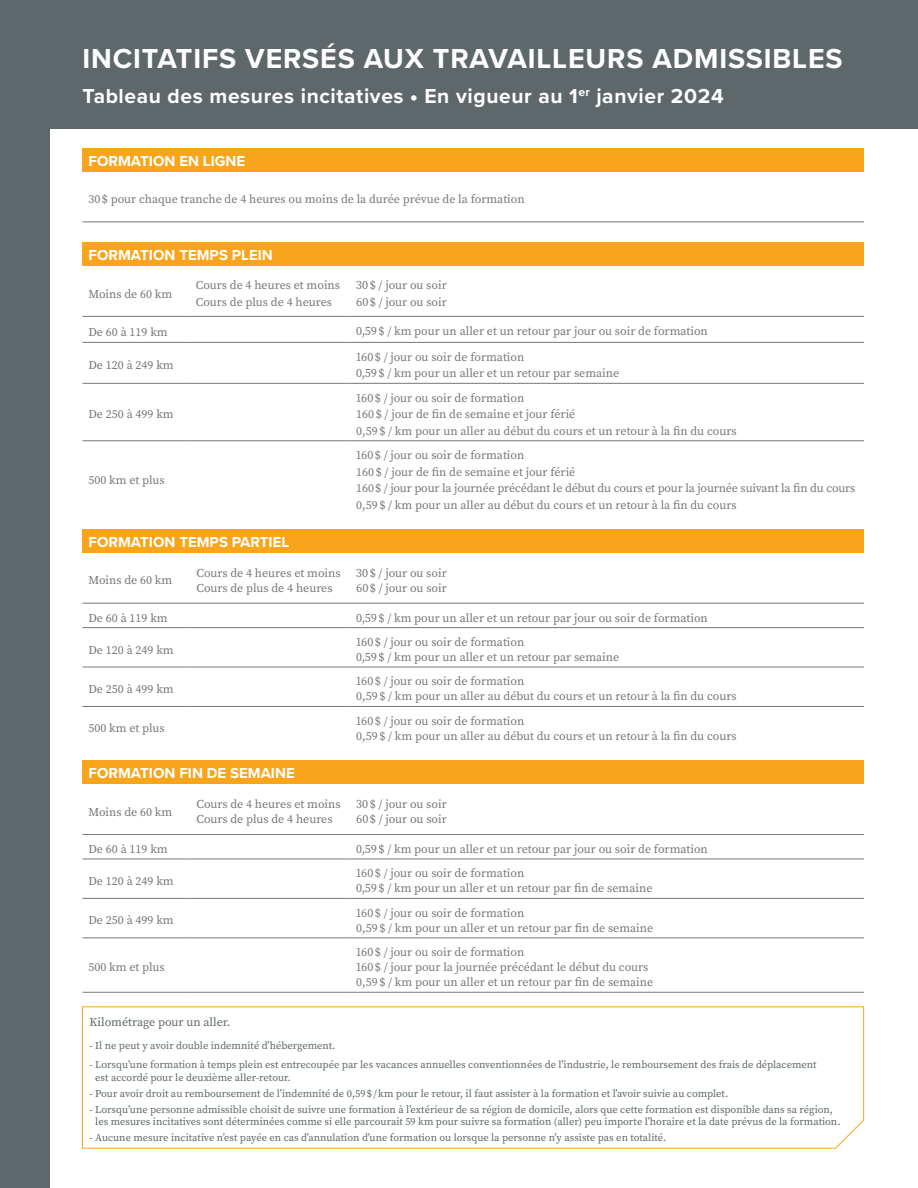
<style>
.page{position:relative;width:918px;height:1188px;background:#fff}
.page>*{position:absolute;margin:0;border:0;box-sizing:border-box;transform-origin:0 0}
.nom_des_régiona{font:700 28.5px "Proxima Nova";letter-spacing:.03em;color:#fff}
.nom_des_régiona-2{font:700 21px "Proxima Nova";letter-spacing:.03em;color:#fff}
.ss-titre{font:700 15px "Proxima Nova";color:#fff}
.ss-titre-2{font:12px/15px "Source Serif Pro";color:#76787b}
.ss-titre-3{font:12px "Source Serif Pro";color:#5e686a}
.ss-titre-4{font:10.5px/12.6px "Source Serif Pro";color:#5e686a}
.s1{font-weight:900}
</style>
<div class="page">
<div style="left:82px;top:242px;width:782px;height:24px;background:#f9a51b"></div>
<hr style="left:82px;top:316px;width:108px;height:1px;background:#76787b">
<hr style="left:190px;top:316px;width:160px;height:1px;background:#76787b">
<hr style="left:350px;top:316px;width:514px;height:1px;background:#76787b">
<hr style="left:82px;top:342px;width:108px;height:1px;background:#76787b">
<hr style="left:190px;top:342px;width:160px;height:1px;background:#76787b">
<hr style="left:350px;top:342px;width:514px;height:1px;background:#76787b">
<hr style="left:82px;top:383px;width:108px;height:1px;background:#76787b">
<hr style="left:190px;top:383px;width:160px;height:1px;background:#76787b">
<hr style="left:350px;top:383px;width:514px;height:1px;background:#76787b">
<hr style="left:82px;top:441px;width:108px;height:1px;background:#76787b">
<hr style="left:190px;top:441px;width:160px;height:1px;background:#76787b">
<hr style="left:350px;top:441px;width:514px;height:1px;background:#76787b">
<div style="left:82px;top:148px;width:782px;height:24px;background:#f9a51b"></div>
<hr style="left:82px;top:222px;width:782px;height:1px;background:#76787b">
<div style="left:82px;top:529px;width:782px;height:24px;background:#f9a51b"></div>
<hr style="left:82px;top:603px;width:108px;height:1px;background:#76787b">
<hr style="left:190px;top:603px;width:160px;height:1px;background:#76787b">
<hr style="left:350px;top:603px;width:514px;height:1px;background:#76787b">
<hr style="left:82px;top:627px;width:108px;height:1px;background:#76787b">
<hr style="left:190px;top:627px;width:160px;height:1px;background:#76787b">
<hr style="left:350px;top:627px;width:514px;height:1px;background:#76787b">
<hr style="left:82px;top:667px;width:108px;height:1px;background:#76787b">
<hr style="left:190px;top:667px;width:160px;height:1px;background:#76787b">
<hr style="left:350px;top:667px;width:514px;height:1px;background:#76787b">
<hr style="left:82px;top:706px;width:108px;height:1px;background:#76787b">
<hr style="left:190px;top:706px;width:160px;height:1px;background:#76787b">
<hr style="left:350px;top:706px;width:514px;height:1px;background:#76787b">
<div style="left:82px;top:760px;width:782px;height:24px;background:#f9a51b"></div>
<hr style="left:82px;top:834px;width:108px;height:1px;background:#76787b">
<hr style="left:190px;top:834px;width:160px;height:1px;background:#76787b">
<hr style="left:350px;top:834px;width:514px;height:1px;background:#76787b">
<hr style="left:82px;top:859px;width:108px;height:1px;background:#76787b">
<hr style="left:190px;top:859px;width:160px;height:1px;background:#76787b">
<hr style="left:350px;top:859px;width:514px;height:1px;background:#76787b">
<hr style="left:82px;top:898px;width:108px;height:1px;background:#76787b">
<hr style="left:190px;top:898px;width:160px;height:1px;background:#76787b">
<hr style="left:350px;top:898px;width:514px;height:1px;background:#76787b">
<hr style="left:82px;top:938px;width:108px;height:1px;background:#76787b">
<hr style="left:190px;top:938px;width:160px;height:1px;background:#76787b">
<hr style="left:350px;top:938px;width:514px;height:1px;background:#76787b">
<hr style="left:82px;top:992px;width:108px;height:1px;background:#76787b">
<hr style="left:190px;top:992px;width:160px;height:1px;background:#76787b">
<hr style="left:350px;top:992px;width:514px;height:1px;background:#76787b">
<div style="left:0;top:0;width:918px;height:128px;background:#5e686a"></div>
<svg style="left:82px;top:1006px;width:782px;height:143px"></svg>
<div style="left:0;top:0;width:49px;height:1188px;background:#5e686a"></div>
<p class="nom_des_régiona" style="left:82px;top:37px;width:762px">INCITATIFS VERSÉS AUX TRAVAILLEURS ADMISSIBLES</p>
<p class="nom_des_régiona-2" style="left:82px;top:81px;width:643px">Tableau des mesures incitatives <span class="s1">•</span> En vigueur au 1<sup>er</sup> janvier 2024</p>
<p class="ss-titre" style="left:88px;top:150px;width:158px">FORMATION EN LIGNE</p>
<p class="ss-titre-2" style="left:88px;top:192px;width:438px">30$ pour chaque tranche de 4 heures ou moins de la durée prévue de la formation</p>
<p class="ss-titre" style="left:88px;top:244px;width:186px">FORMATION TEMPS PLEIN</p>
<p class="ss-titre-2" style="left:88px;top:286px;width:85px">Moins de 60 km</p>
<p class="ss-titre-2" style="left:196px;top:277px;width:146px;line-height:16.5px">Cours de 4 heures et moins<br>Cours de plus de 4 heures</p>
<p class="ss-titre-2" style="left:356px;top:277px;width:92px;line-height:16.5px">30$ / jour ou soir<br>60$ / jour ou soir</p>
<p class="ss-titre-2" style="left:88px;top:324px;width:81px">De 60 à 119 km</p>
<p class="ss-titre-2" style="left:356px;top:323px;width:353px">0,59$ / km pour un aller et un retour par jour ou soir de formation</p>
<p class="ss-titre-2" style="left:88px;top:358px;width:87px">De 120 à 249 km</p>
<p class="ss-titre-2" style="left:356px;top:349px;width:264px;line-height:16.5px">160$ / jour ou soir de formation<br>0,59$ / km pour un aller et un retour par semaine</p>
<p class="ss-titre-2" style="left:88px;top:407px;width:87px">De 250 à 499 km</p>
<p class="ss-titre-2" style="left:356px;top:390px;width:382px;line-height:16.5px">160$ / jour ou soir de formation<br>160$ / jour de fin de semaine et jour férié<br>0,59$ / km pour un aller au début du cours et un retour à la fin du cours</p>
<p class="ss-titre-2" style="left:88px;top:472px;width:78px">500 km et plus</p>
<p class="ss-titre-2" style="left:356px;top:447px;width:501px;line-height:16.5px">160$ / jour ou soir de formation<br>160$ / jour de fin de semaine et jour férié<br>160$ / jour pour la journée précédant le début du cours et pour la journée suivant la fin du cours 0,59$ / km pour un aller au début du cours et un retour à la fin du cours</p>
<p class="ss-titre" style="left:88px;top:531px;width:202px">FORMATION TEMPS PARTIEL</p>
<p class="ss-titre-2" style="left:88px;top:573px;width:85px">Moins de 60 km</p>
<p class="ss-titre-2" style="left:196px;top:565px;width:146px">Cours de 4 heures et moins<br>Cours de plus de 4 heures</p>
<p class="ss-titre-2" style="left:356px;top:565px;width:92px">30$ / jour ou soir<br>60$ / jour ou soir</p>
<p class="ss-titre-2" style="left:88px;top:610px;width:81px">De 60 à 119 km</p>
<p class="ss-titre-2" style="left:356px;top:610px;width:353px">0,59$ / km pour un aller et un retour par jour ou soir de formation</p>
<p class="ss-titre-2" style="left:88px;top:642px;width:87px">De 120 à 249 km</p>
<p class="ss-titre-2" style="left:356px;top:635px;width:264px">160$ / jour ou soir de formation<br>0,59$ / km pour un aller et un retour par semaine</p>
<p class="ss-titre-2" style="left:88px;top:681px;width:87px">De 250 à 499 km</p>
<p class="ss-titre-2" style="left:356px;top:674px;width:382px">160$ / jour ou soir de formation<br>0,59$ / km pour un aller au début du cours et un retour à la fin du cours</p>
<p class="ss-titre-2" style="left:88px;top:721px;width:78px">500 km et plus</p>
<p class="ss-titre-2" style="left:356px;top:713px;width:382px">160$ / jour ou soir de formation<br>0,59$ / km pour un aller au début du cours et un retour à la fin du cours</p>
<p class="ss-titre" style="left:88px;top:762px;width:208px">FORMATION FIN DE SEMAINE</p>
<p class="ss-titre-2" style="left:88px;top:804px;width:85px">Moins de 60 km</p>
<p class="ss-titre-2" style="left:196px;top:797px;width:146px">Cours de 4 heures et moins<br>Cours de plus de 4 heures</p>
<p class="ss-titre-2" style="left:356px;top:797px;width:92px">30$ / jour ou soir<br>60$ / jour ou soir</p>
<p class="ss-titre-2" style="left:88px;top:841px;width:81px">De 60 à 119 km</p>
<p class="ss-titre-2" style="left:356px;top:841px;width:353px">0,59$ / km pour un aller et un retour par jour ou soir de formation</p>
<p class="ss-titre-2" style="left:88px;top:873px;width:87px">De 120 à 249 km</p>
<p class="ss-titre-2" style="left:356px;top:866px;width:298px">160$ / jour ou soir de formation<br>0,59$ / km pour un aller et un retour par fin de semaine</p>
<p class="ss-titre-2" style="left:88px;top:913px;width:87px">De 250 à 499 km</p>
<p class="ss-titre-2" style="left:356px;top:905px;width:298px">160$ / jour ou soir de formation<br>0,59$ / km pour un aller et un retour par fin de semaine</p>
<p class="ss-titre-2" style="left:88px;top:960px;width:78px">500 km et plus</p>
<p class="ss-titre-2" style="left:356px;top:945px;width:294px">160$ / jour ou soir de formation<br>160$ / jour pour la journée précédant le début du cours</p>
<p class="ss-titre-2" style="left:356px;top:975px;width:298px">0,59$ / km pour un aller et un retour par fin de semaine</p>
<p class="ss-titre-3" style="left:90px;top:1014px;width:142px">Kilométrage pour un aller.</p>
<p class="ss-titre-4" style="left:90px;top:1039px;width:247px">- Il ne peut y avoir double indemnité d’hébergement.</p>
<p class="ss-titre-4" style="left:95px;top:1059px;width:723px;text-indent:-6px">- Lorsqu’une formation à temps plein est entrecoupée par les vacances annuelles conventionnées de l’industrie, le remboursement des frais de déplacement est accordé pour le deuxième aller-retour.</p>
<p class="ss-titre-4" style="left:90px;top:1087px;width:640px">- Pour avoir droit au remboursement de l’indemnité de 0,59 $/km pour le retour, il faut assister à la formation et l’avoir suivie au complet.</p>
<p class="ss-titre-4" style="left:95px;top:1103px;width:747px;text-indent:-6px">- Lorsqu’une personne admissible choisit de suivre une formation à l’extérieur de sa région de domicile, alors que cette formation est disponible dans sa région, les mesures incitatives sont déterminées comme si elle parcourait 59 km pour suivre sa formation (aller) peu importe l’horaire et la date prévus de la formation.</p>
<p class="ss-titre-4" style="left:90px;top:1131px;width:578px">- Aucune mesure incitative n’est payée en cas d’annulation d’une formation ou lorsque la personne n’y assiste pas en totalité.</p>
</div>
